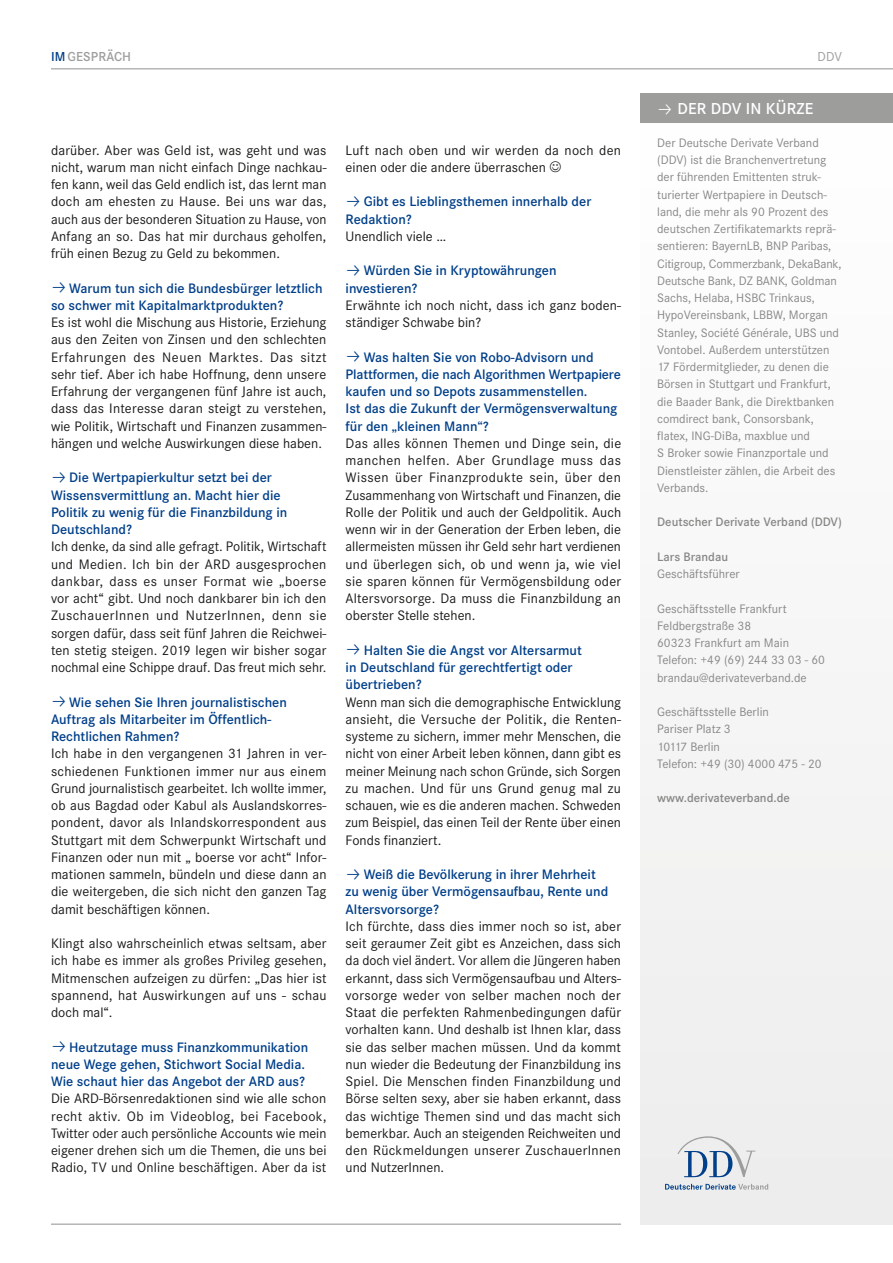
<style>
.page{position:relative;width:893px;height:1263px;background:#fff}
.page>*{position:absolute;margin:0;border:0;box-sizing:border-box;transform-origin:0 0}
.t1{font:16.5px "Corporate STOT Dem";letter-spacing:.01em;color:#fff}
.t2{font:14.25px/17.2px "Corporate STOT";color:#1a1a18;text-align:justify}
.t3{font:14.25px/17.2px "Corporate STOT Dem";color:#003f89}
.t4{font:13.5px "Corporate STOT Dem";letter-spacing:.01em;color:#9d9d9c}
.t5{font:13.5px "Corporate STOT";color:#9d9d9c}
.t6{font:12.75px/17.2px "Corporate STOT";color:#878786}
.t7{font:12.75px "Corporate STOT Dem";color:#878786}
.s1{color:#003f89}
</style>
<div class="page">
<div style="left:640px;top:86px;width:253px;height:1139px;background:#f6f6f6"></div>
<hr style="left:51px;top:68px;width:842px;height:1px;background:#9d9d9c">
<div style="left:640px;top:94px;width:253px;height:29px;background:#9d9d9c"></div>
<svg style="left:677px;top:1136px;width:78px;height:41px"></svg>
<svg style="left:665px;top:1184px;width:103px;height:6px"></svg>
<hr style="left:51px;top:1223px;width:570px;height:2px;background:#9d9d9c">
<p class="t4" style="left:51px;top:49px;width:82px"><span class="s1">IM</span>GESPRÄCH</p>
<p class="t5" style="left:817px;top:49px;width:26px">DDV</p>
<p class="t2" style="left:51px;top:141px;width:277px">darüber. Aber was Geld ist, was geht und was nicht, warum man nicht einfach Dinge nachkau&shy;fen kann, weil das Geld endlich ist, das lernt man doch am ehesten zu Hause. Bei uns war das, auch aus der besonderen Situation zu Hause, von Anfang an so. Das hat mir durchaus geholfen, früh einen Bezug zu Geld zu bekommen.</p>
<p class="t3" style="left:51px;top:279px;width:273px;text-indent:18px">Warum tun sich die Bundesbürger letztlich so schwer mit Kapitalmarktprodukten?</p>
<p class="t2" style="left:51px;top:314px;width:277px">Es ist wohl die Mischung aus Historie, Erziehung aus den Zeiten von Zinsen und den schlechten Erfahrungen des Neuen Marktes. Das sitzt sehr tief. Aber ich habe Hoffnung, denn unsere Erfahrung der vergangenen fünf Jahre ist auch, dass das Interesse daran steigt zu verstehen, wie Politik, Wirtschaft und Finanzen zusammen&shy;hängen und welche Auswirkungen diese haben.</p>
<p class="t3" style="left:51px;top:469px;width:238px;text-indent:18px">Die Wertpapierkultur setzt bei der<br>Wissensvermittlung an. Macht hier die<br>Politik zu wenig für die Finanzbildung in<br>Deutschland?</p>
<p class="t2" style="left:51px;top:538px;width:277px">Ich denke, da sind alle gefragt. Politik, Wirtschaft und Medien. Ich bin der ARD ausgesprochen dankbar, dass es unser Format wie „boerse vor acht“ gibt. Und noch dankbarer bin ich den ZuschauerInnen und NutzerInnen, denn sie sorgen dafür, dass seit fünf Jahren die Reichwei&shy;ten stetig steigen. 2019 legen wir bisher sogar nochmal eine Schippe drauf. Das freut mich sehr.</p>
<p class="t3" style="left:51px;top:693px;width:237px;text-indent:18px">Wie sehen Sie Ihren journalistischen<br>Auftrag als Mitarbeiter im Öffentlich--<br>Rechtlichen Rahmen?</p>
<p class="t2" style="left:51px;top:745px;width:277px">Ich habe in den vergangenen 31 Jahren in ver&shy;schiedenen Funktionen immer nur aus einem Grund journalistisch gearbeitet. Ich wollte immer, ob aus Bagdad oder Kabul als Auslandskorres&shy;pondent, davor als Inlandskorrespondent aus Stuttgart mit dem Schwerpunkt Wirtschaft und Finanzen oder nun mit „ boerse vor acht“ Infor&shy;mationen sammeln, bündeln und diese dann an die weitergeben, die sich nicht den ganzen Tag damit beschäftigen können.</p>
<p class="t2" style="left:51px;top:935px;width:277px">Klingt also wahrscheinlich etwas seltsam, aber ich habe es immer als großes Privileg gesehen, Mitmenschen aufzeigen zu dürfen: „Das hier ist spannend, hat Auswirkungen auf uns - schau doch mal“.</p>
<p class="t3" style="left:51px;top:1038px;width:259px;text-indent:18px">Heutzutage muss Finanzkommunikation neue Wege gehen, Stichwort Social Media.<br>Wie schaut hier das Angebot der ARD aus?</p>
<p class="t2" style="left:51px;top:1090px;width:277px">Die ARD-Börsenredaktionen sind wie alle schon recht aktiv. Ob im Videoblog, bei Facebook, Twitter oder auch persönliche Accounts wie mein eigener drehen sich um die Themen, die uns bei Radio, TV und Online beschäftigen. Aber da ist</p>
<p class="t2" style="left:346px;top:141px;width:277px">Luft nach oben und wir werden da noch den einen oder die andere überraschen</p>
<p class="t3" style="left:346px;top:193px;width:247px;text-indent:18px">Gibt es Lieblingsthemen innerhalb der<br>Redaktion?</p>
<p class="t2" style="left:346px;top:228px;width:102px">Unendlich viele …</p>
<p class="t3" style="left:346px;top:262px;width:213px;text-indent:18px">Würden Sie in Kryptowährungen investieren?</p>
<p class="t2" style="left:346px;top:297px;width:277px">Erwähnte ich noch nicht, dass ich ganz boden&shy;ständiger Schwabe bin?</p>
<p class="t3" style="left:346px;top:348px;width:277px;text-indent:18px">Was halten Sie von Robo-Advisorn und Plattformen, die nach Algorithmen Wertpapiere kaufen und so Depots zusammenstellen.<br>Ist das die Zukunft der Vermögensverwaltung für den „kleinen Mann“?</p>
<p class="t2" style="left:346px;top:435px;width:277px">Das alles können Themen und Dinge sein, die manchen helfen. Aber Grundlage muss das Wissen über Finanzprodukte sein, über den Zusammenhang von Wirtschaft und Finanzen, die Rolle der Politik und auch der Geldpolitik. Auch wenn wir in der Generation der Erben leben, die allermeisten müssen ihr Geld sehr hart verdienen und überlegen sich, ob und wenn ja, wie viel sie sparen können für Vermögensbildung oder Altersvorsorge. Da muss die Finanzbildung an oberster Stelle stehen.</p>
<p class="t3" style="left:346px;top:642px;width:238px;text-indent:18px">Halten Sie die Angst vor Altersarmut in Deutschland für gerechtfertigt oder übertrieben?</p>
<p class="t2" style="left:346px;top:693px;width:277px">Wenn man sich die demographische Entwicklung ansieht, die Versuche der Politik, die Renten&shy;systeme zu sichern, immer mehr Menschen, die nicht von einer Arbeit leben können, dann gibt es meiner Meinung nach schon Gründe, sich Sorgen zu machen. Und für uns Grund genug mal zu schauen, wie es die anderen machen. Schweden zum Beispiel, das einen Teil der Rente über einen Fonds finanziert.</p>
<p class="t3" style="left:346px;top:866px;width:264px;text-indent:18px">Weiß die Bevölkerung in ihrer Mehrheit zu wenig über Vermögensaufbau, Rente und<br>Altersvorsorge?</p>
<p class="t2" style="left:346px;top:918px;width:277px">Ich fürchte, dass dies immer noch so ist, aber seit geraumer Zeit gibt es Anzeichen, dass sich da doch viel ändert. Vor allem die Jüngeren haben erkannt, dass sich Vermögensaufbau und Alters&shy;vorsorge weder von selber machen noch der Staat die perfekten Rahmenbedingungen dafür vorhalten kann. Und deshalb ist Ihnen klar, dass sie das selber machen müssen. Und da kommt nun wieder die Bedeutung der Finanzbildung ins Spiel. Die Menschen finden Finanzbildung und Börse selten sexy, aber sie haben erkannt, dass das wichtige Themen sind und das macht sich bemerkbar. Auch an steigenden Reichweiten und den Rückmeldungen unserer ZuschauerInnen und NutzerInnen.</p>
<p class="t1" style="left:677px;top:99px;width:138px">DER DDV IN KÜRZE</p>
<p class="t6" style="left:657px;top:134px;width:186px">Der Deutsche Derivate Verband (DDV) ist die Branchenvertretung der führenden Emittenten struk&shy;turierter Wertpapiere in Deutsch&shy;land, die mehr als 90 Prozent des deutschen Zertifikatemarkts reprä&shy;sentieren: BayernLB, BNP Paribas,<br>Citigroup, Commerzbank, DekaBank,<br>Deutsche Bank, DZ BANK, Goldman<br>Sachs, Helaba, HSBC Trinkaus,<br>HypoVereinsbank, LBBW, Morgan<br>Stanley, Société Générale, UBS und<br>Vontobel. Außerdem unterstützen<br>17 Fördermitglieder, zu denen die<br>Börsen in Stuttgart und Frankfurt, die Baader Bank, die Direktbanken comdirect bank, Consorsbank, flatex, ING-DiBa, maxblue und<br>S Broker sowie Finanzportale und<br>Dienstleister zählen, die Arbeit des<br>Verbands.</p>
<p class="t7" style="left:657px;top:515px;width:186px">Deutscher Derivate Verband (DDV)</p>
<p class="t7" style="left:657px;top:549px;width:72px">Lars Brandau</p>
<p class="t6" style="left:657px;top:565px;width:84px">Geschäftsführer</p>
<p class="t6" style="left:657px;top:600px;width:169px">Geschäftsstelle Frankfurt<br>Feldbergstraße 38<br>60323 Frankfurt am Main<br>Telefon: +49 (69) 244 33 03 - 60 brandau@derivateverband.de</p>
<p class="t6" style="left:657px;top:703px;width:166px">Geschäftsstelle Berlin<br>Pariser Platz 3<br>10117 Berlin<br>Telefon: +49 (30) 4000 475 - 20</p>
<p class="t7" style="left:657px;top:791px;width:134px">www.derivateverband.de</p>
</div>
